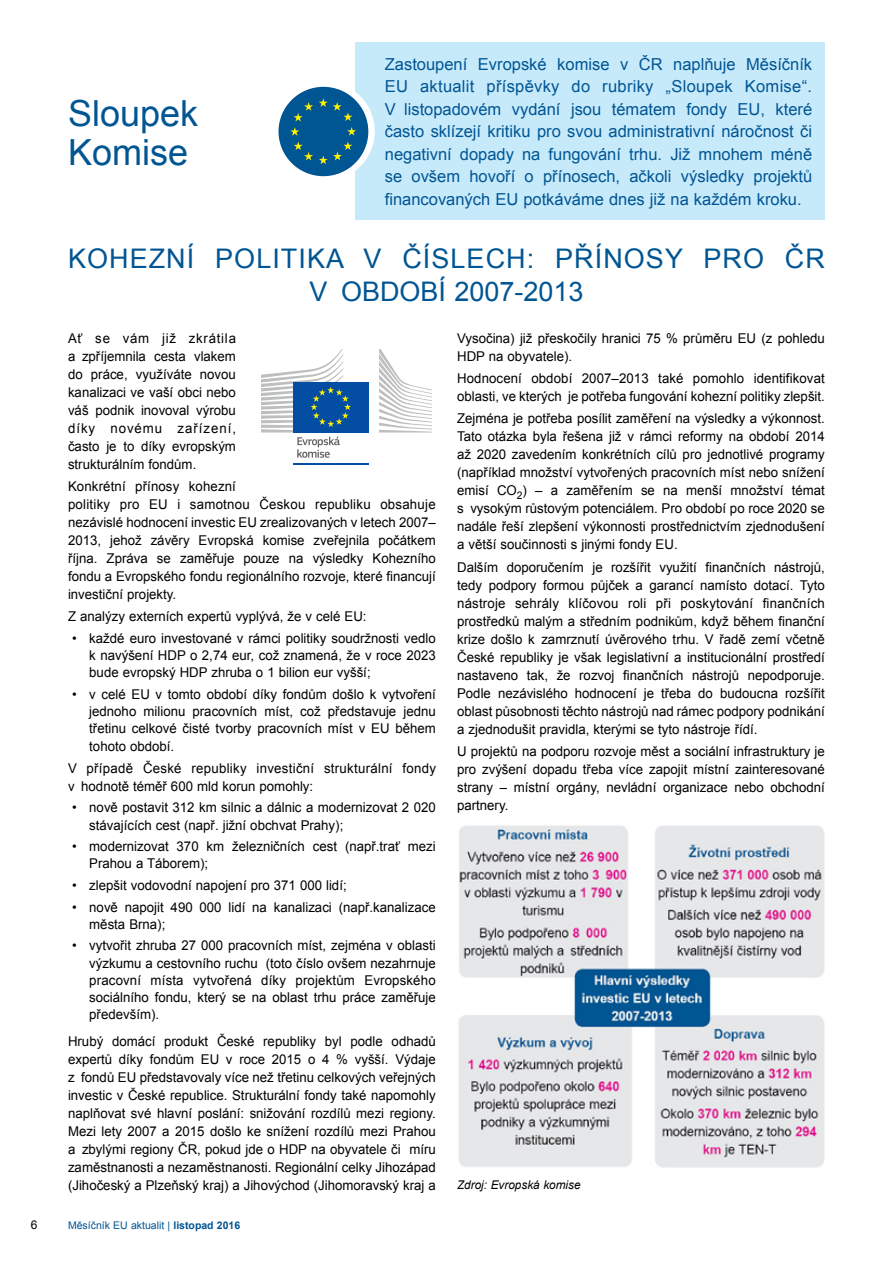
<style>
.page{position:relative;width:893px;height:1263px;background:#fff}
.page>*{position:absolute;margin:0;border:0;box-sizing:border-box;transform-origin:0 0}
.t1{font:36px/39px "Arial";color:#005593}
.t2{font:27px "Arial";letter-spacing:.04em;color:#005593}
.t3{font:27px "Arial";color:#005593}
.t4{font:16.5px/22.5px "Arial";color:#005593;text-align:justify}
.t5{font:13.5px/18px "Arial";color:#000;text-align:justify}
.t6{font:13.5px/18px "Arial";letter-spacing:.02em;color:#000}
.t7{font:italic 12px "Arial";color:#000}
.t8{font:12px "Arial";color:#000}
.t9{font:10.5px "Arial";color:#005593}
.s1{font-weight:700}
</style>
<div class="page">
<div style="left:355px;top:43px;width:470px;height:177px;background:#c7eafb"></div>
<svg style="left:282px;top:83px;width:93px;height:97px"></svg>
<div style="left:279px;top:87px;width:89px;height:89px;background:#005593;border-radius:50%"></div>
<svg style="left:319px;top:98px;width:33px;height:23px"></svg>
<svg style="left:294px;top:102px;width:19px;height:19px"></svg>
<svg style="left:290px;top:127px;width:9px;height:9px"></svg>
<svg style="left:294px;top:142px;width:19px;height:18px"></svg>
<svg style="left:319px;top:142px;width:33px;height:22px"></svg>
<svg style="left:347px;top:127px;width:9px;height:9px"></svg>
<div style="left:293px;top:382px;width:75px;height:50px;background:#034ea2"></div>
<hr style="left:293px;top:463px;width:75px;height:2px;background:#034ea2">
<svg style="left:379px;top:350px;width:53px;height:82px"></svg>
<svg style="left:261px;top:350px;width:90px;height:108px"></svg>
<img style="left:458px;top:825px;width:367px;height:343px">
<p class="t8" style="left:31px;top:1217px;width:8px">6</p>
<h1 class="t1" style="left:68px;top:94px;width:132px">Sloupek<br>Komise</h1>
<p class="t4" style="left:385px;top:53px;width:429px">Zastoupení Evropské komise v ČR naplňuje Měsíčník EU aktualit příspěvky do rubriky „Sloupek Komise“.<br>V listopadovém vydání jsou tématem fondy EU, které často sklízejí kritiku pro svou administrativní náročnost či negativní dopady na fungování trhu. Již mnohem méně se ovšem hovoří o přínosech, ačkoli výsledky projektů financovaných EU potkáváme dnes již na každém kroku.</p>
<h2 class="t2" style="left:68px;top:241px;width:40px">Kohezn</h2>
<h2 class="t2" style="left:187px;top:241px;width:46px">í politika</h2>
<h2 class="t2" style="left:363px;top:241px;width:88px">v číslech</h2>
<h2 class="t2" style="left:527px;top:241px;width:97px">: Přínosy</h2>
<h2 class="t2" style="left:703px;top:241px;width:21px">pro</h2>
<h2 class="t2" style="left:785px;top:241px;width:42px">ČR</h2>
<h2 class="t2" style="left:310px;top:274px;width:20px">vobdob</h2>
<h2 class="t3" style="left:439px;top:274px;width:146px">í 2007-2013</h2>
<p class="t5" style="left:68px;top:329px;width:169px">Ať se vám již zkrátila a zpříjemnila cesta vlakem do práce, využíváte novou kanalizaci ve vaší obci nebo váš podnik inovoval výrobu díky novému zařízení, často je to díky evropským strukturálním fondům.</p>
<p class="t5" style="left:68px;top:478px;width:369px;text-align:left">Konkrétní přínosy kohezní<br>politiky pro EU i samotnou Českou republiku obsahuje nezávislé hodnocení investic EU zrealizovaných v letech 2007– 2013, jehož závěry Evropská komise zveřejnila počátkem října. Zpráva se zaměřuje pouze na výsledky Kohezního fondu a Evropského fondu regionálního rozvoje, které financují investiční projekty.</p>
<p class="t5" style="left:68px;top:608px;width:300px">Z analýzy externích expertů vyplývá, že v celé EU:</p>
<p class="t5" style="left:89px;top:630px;width:348px;line-height:17.2px;text-indent:-17px">• každé euro investované v rámci politiky soudržnosti vedlo k navýšení HDP o 2,74 eur, což znamená, že v roce 2023 bude evropský HDP zhruba o 1 bilion eur vyšší;</p>
<p class="t5" style="left:89px;top:686px;width:348px;line-height:17.2px;text-indent:-17px">• v celé EU v tomto období díky fondům došlo k vytvoření jednoho milionu pracovních míst, což představuje jednu třetinu celkové čisté tvorby pracovních míst v EU během tohoto období.</p>
<p class="t6" style="left:68px;top:759px;width:369px">V případě České republiky investiční strukturální fondy v hodnotě téměř 600 mld korun pomohly:</p>
<p class="t5" style="left:89px;top:799px;width:348px;line-height:17.2px;text-indent:-17px">• nově postavit 312 km silnic a dálnic a modernizovat 2 020 stávajících cest (např. jižní obchvat Prahy);</p>
<p class="t5" style="left:89px;top:838px;width:348px;line-height:17.2px;text-indent:-17px">• modernizovat 370 km železničních cest (např.trať mezi<br>Prahou a Táborem);</p>
<p class="t5" style="left:72px;top:876px;width:276px">• zlepšit vodovodní napojení pro 371 000 lidí;</p>
<p class="t5" style="left:89px;top:898px;width:348px;line-height:17.2px;text-indent:-17px">• nově napojit 490 000 lidí na kanalizaci (např.kanalizace města Brna);</p>
<p class="t5" style="left:89px;top:937px;width:348px;line-height:17.2px;text-indent:-17px">• vytvořit zhruba 27 000 pracovních míst, zejména v oblasti výzkumu a cestovního ruchu (toto číslo ovšem nezahrnuje pracovní místa vytvořená díky projektům Evropského sociálního fondu, který se na oblast trhu práce zaměřuje především).</p>
<p class="t5" style="left:68px;top:1032px;width:369px">Hrubý domácí produkt České republiky byl podle odhadů expertů díky fondům EU v roce 2015 o 4 % vyšší. Výdaje z fondů EU představovaly více než třetinu celkových veřejných investic v České republice. Strukturální fondy také napomohly naplňovat své hlavní poslání: snižování rozdílů mezi regiony.<br>Mezi lety 2007 a 2015 došlo ke snížení rozdílů mezi Prahou a zbylými regiony ČR, pokud jde o HDP na obyvatele či míru zaměstnanosti a nezaměstnanosti. Regionální celky Jihozápad (Jihočeský a Plzeňský kraj) a Jihovýchod (Jihomoravský kraj a</p>
<p class="t9" style="left:68px;top:1219px;width:174px">Měsíčník EU aktualit | <span class="s1">listopad 2016</span></p>
<p class="t5" style="left:457px;top:329px;width:369px">Vysočina) již přeskočily hranici 75 % průměru EU (z pohledu<br>HDP na obyvatele).</p>
<p class="t5" style="left:457px;top:369px;width:369px">Hodnocení období 2007–2013 také pomohlo identifikovat oblasti, ve kterých je potřeba fungování kohezní politiky zlepšit.</p>
<p class="t5" style="left:457px;top:410px;width:369px">Zejména je potřeba posílit zaměření na výsledky a výkonnost.<br>Tato otázka byla řešena již v rámci reformy na období 2014 až 2020 zavedením konkrétních cílů pro jednotlivé programy (například množství vytvořených pracovních míst nebo snížení emisí CO<sub>2</sub>) – a zaměřením se na menší množství témat s vysokým růstovým potenciálem. Pro období po roce 2020 se nadále řeší zlepšení výkonnosti prostřednictvím zjednodušení a větší součinnosti s jinými fondy EU.</p>
<p class="t5" style="left:457px;top:558px;width:369px">Dalším doporučením je rozšířit využití finančních nástrojů, tedy podpory formou půjček a garancí namísto dotací. Tyto nástroje sehrály klíčovou roli při poskytování finančních prostředků malým a středním podnikům, když během finanční krize došlo k zamrznutí úvěrového trhu. V řadě zemí včetně České republiky je však legislativní a institucionální prostředí nastaveno tak, že rozvoj finančních nástrojů nepodporuje.<br>Podle nezávislého hodnocení je třeba do budoucna rozšířit oblast působnosti těchto nástrojů nad rámec podpory podnikání a zjednodušit pravidla, kterými se tyto nástroje řídí.</p>
<p class="t5" style="left:457px;top:742px;width:369px">U projektů na podporu rozvoje měst a sociální infrastruktury je pro zvýšení dopadu třeba více zapojit místní zainteresované strany – místní orgány, nevládní organizace nebo obchodní partnery.</p>
<p class="t7" style="left:457px;top:1177px;width:125px">Zdroj: Evropská komise</p>
</div>
